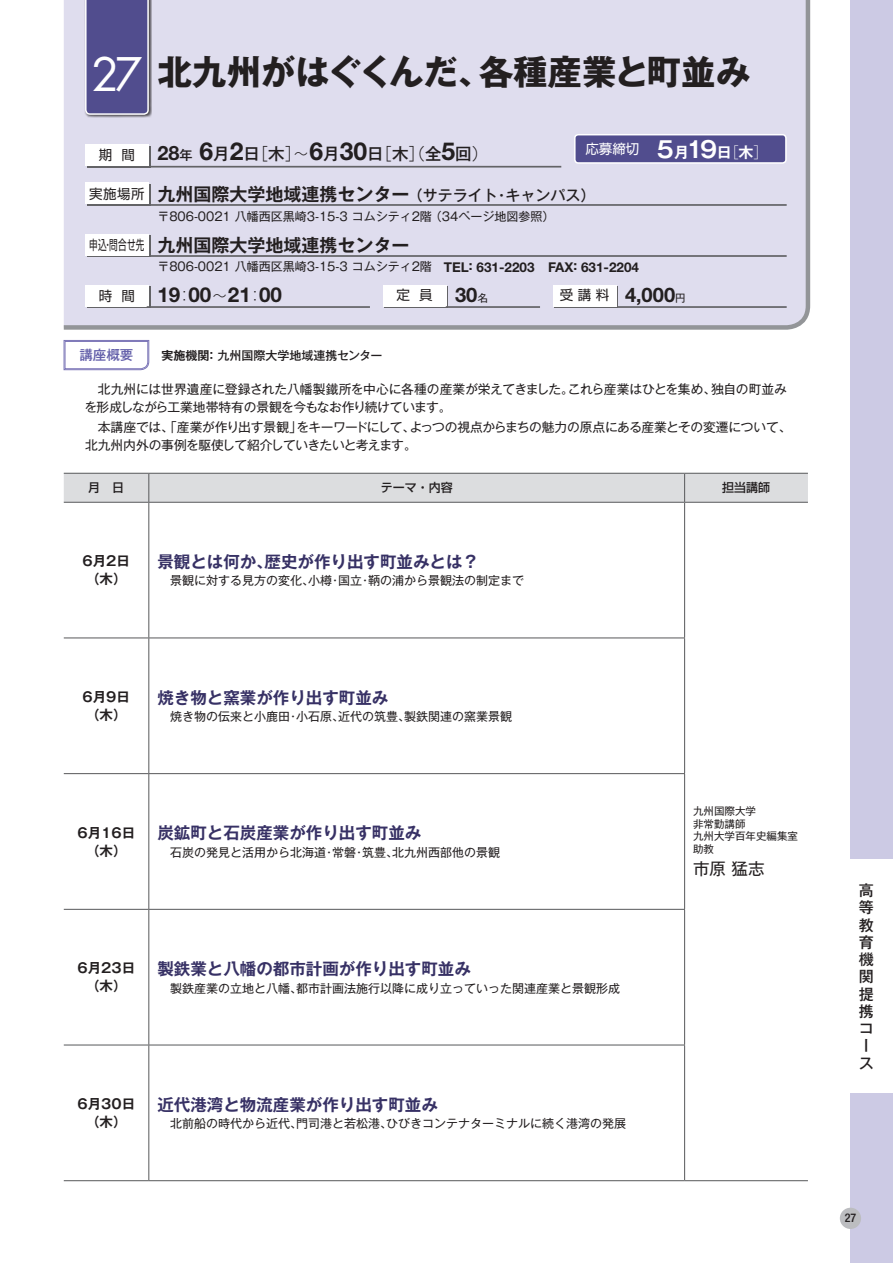
<style>
.page{position:relative;width:893px;height:1263px;background:#fff}
.page>*{position:absolute;margin:0;border:0;box-sizing:border-box;transform-origin:0 0}
.t1{font:45px "Futura";color:#fff}
.t2{font:700 34.5px "Gothic MB101 Pro";color:#231f20}
.t3{font:700 22.5px "Gothic MB101 Pro De";color:#fff}
.t4{font:700 20.7px "Helvetica Neue";color:#231f20}
.t5{font:700 20.1px "Helvetica Neue";color:#231f20}
.t6{font:700 18px "Gothic MB101 Pro De";color:#231f20}
.t7{font:700 16.5px "Gothic MB101 Pro De";color:#373165}
.t8{font:500 16.5px "Gothic MB101 Pro";color:#231f20}
.t9{font:16.5px "Gothic MB101 Pro";color:#231f20}
.t10{font:500 15px/17.2px "Gothic MB101 Pro";color:#231f20}
.t11{font:700 13.5px/18px "Gothic MB101 Pro De";color:#231f20;text-align:center}
.t12{font:13.5px "Shin Go Pro";letter-spacing:.03em;color:#231f20}
.t13{font:13.5px "Shin Go Pro";letter-spacing:.03em;color:#231f20;scale:.64 1}
.t14{font:13.5px "Shin Go Pro";color:#fff}
.t15{font:500 13.5px "Gothic MB101 Pro";color:#625ea9}
.t16{font:12.75px/18px "Gothic MB101 Pro";letter-spacing:-.02em;color:#231f20}
.t17{font:12px "Gothic MB101 Pro";color:#231f20}
.t18{font:500 12px "Gothic MB101 Pro";color:#231f20}
.t19{font:500 12px "Shin Go Pro";color:#231f20}
.t20{font:500 condensed 12px "Helvetica Neue";color:#231f20}
.t21{font:10.5px/12.8px "Gothic MB101 Pro";color:#231f20}
.s1{font-family:"Helvetica Neue";font-weight:700;font-size:19.8px}
.s2{font-size:13.2px}
.s3{font-family:"Helvetica Neue";font-weight:700;font-size:24.75px}
.s4{font-weight:300}
.s5{font-size:15px}
.s6{font-family:"Koz Min Pro";font-weight:400;font-size:15px}
.s7{font-family:"Gothic MB101 Pro";font-weight:500;font-size:15px}
.s8{font-family:"Helvetica Neue";font-weight:700;font-size:13.5px}
.s9{font-family:"Gothic MB101 Pro";font-weight:300;font-size:16.5px}
.s10{font-family:"Shin Go Pro";font-weight:400;font-size:13.5px}
.s11{font-size:19.2px}
.s12{font-family:"Gothic MB101 Pro";font-weight:400;font-size:10.5px}
.s13{font-family:"Gothic MB101 Pro De";font-weight:700}
</style>
<div class="page">
<div style="left:63px;top:0;width:748px;height:330px;background:#dfddee"></div>
<svg style="left:64px;top:340px;width:85px;height:30px"></svg>
<div style="left:87px;top:146px;width:64px;height:22px;background:#636366"></div>
<div style="left:87px;top:185px;width:64px;height:21px;background:#636366"></div>
<svg style="left:87px;top:236px;width:64px;height:21px"></svg>
<svg style="left:87px;top:287px;width:64px;height:21px"></svg>
<div style="left:84px;top:0;width:68px;height:118px;background:#231f20;opacity:.75"></div>
<svg style="left:85px;top:0;width:64px;height:115px;background:#5b5794"></svg>
<hr style="left:148px;top:166px;width:413px;height:2px;background:#636366">
<hr style="left:146px;top:204px;width:641px;height:2px;background:#636366">
<hr style="left:147px;top:255px;width:640px;height:2px;background:#636366">
<div style="left:85px;top:145px;width:64px;height:21px;background:#fff"></div>
<div style="left:575px;top:135px;width:211px;height:28px;background:#514d8e;border-radius:4px"></div>
<div style="left:574px;top:134px;width:213px;height:30px;border:2px solid #fff;border-radius:4px"></div>
<div style="left:85px;top:183px;width:64px;height:21px;background:#fff"></div>
<div style="left:85px;top:234px;width:64px;height:21px;background:#fff"></div>
<div style="left:85px;top:285px;width:64px;height:21px;background:#fff"></div>
<div style="left:850px;top:0;width:43px;height:1263px;background:#cccae4"></div>
<div style="left:850px;top:859px;width:43px;height:234px;background:#fff"></div>
<div style="left:554px;top:287px;width:64px;height:21px;background:#fff"></div>
<div style="left:384px;top:287px;width:64px;height:21px;background:#fff"></div>
<div style="left:553px;top:285px;width:64px;height:21px;background:#fff"></div>
<div style="left:383px;top:285px;width:63px;height:21px;background:#fff"></div>
<hr style="left:617px;top:306px;width:170px;height:2px;background:#636366">
<hr style="left:446px;top:306px;width:94px;height:2px;background:#636366">
<hr style="left:147px;top:306px;width:223px;height:2px;background:#636366">
<svg style="left:64px;top:638px;width:620px;height:407px"></svg>
<svg style="left:64px;top:473px;width:744px;height:29px;background:#d7d8da"></svg>
<hr style="left:64px;top:502px;width:85px;height:1px;background:#57585a">
<hr style="left:149px;top:502px;width:536px;height:1px;background:#57585a">
<hr style="left:148px;top:503px;width:1px;height:134px;background:#57585a">
<hr style="left:685px;top:502px;width:123px;height:1px;background:#57585a">
<hr style="left:684px;top:503px;width:1px;height:134px;background:#57585a">
<hr style="left:64px;top:637px;width:85px;height:1px;background:#57585a">
<hr style="left:149px;top:637px;width:536px;height:1px;background:#57585a">
<hr style="left:148px;top:638px;width:1px;height:135px;background:#57585a">
<hr style="left:684px;top:638px;width:1px;height:135px;background:#57585a">
<hr style="left:64px;top:773px;width:85px;height:1px;background:#57585a">
<hr style="left:149px;top:773px;width:536px;height:1px;background:#57585a">
<hr style="left:148px;top:774px;width:1px;height:135px;background:#57585a">
<hr style="left:684px;top:774px;width:1px;height:135px;background:#57585a">
<hr style="left:64px;top:909px;width:85px;height:1px;background:#57585a">
<hr style="left:149px;top:909px;width:536px;height:1px;background:#57585a">
<hr style="left:148px;top:910px;width:1px;height:135px;background:#57585a">
<hr style="left:684px;top:910px;width:1px;height:135px;background:#57585a">
<hr style="left:64px;top:1045px;width:85px;height:1px;background:#57585a">
<hr style="left:149px;top:1045px;width:536px;height:1px;background:#57585a">
<hr style="left:148px;top:1045px;width:1px;height:135px;background:#57585a">
<hr style="left:684px;top:1045px;width:1px;height:135px;background:#57585a">
<hr style="left:64px;top:1180px;width:85px;height:1px;background:#57585a">
<hr style="left:149px;top:1180px;width:536px;height:1px;background:#57585a">
<hr style="left:685px;top:1180px;width:123px;height:1px;background:#57585a">
<div style="left:840px;top:1208px;width:21px;height:21px;background:#bcbdc0;border-radius:50%"></div>
<h1 class="t1" style="left:91px;top:45px;width:52px">27</h1>
<h2 class="t2" style="left:157px;top:44px;width:594px">北九州がはぐくんだ、各種産業と町並み</h2>
<p class="t12" style="left:99px;top:144px;width:37px">期 間</p>
<p class="t12" style="left:89px;top:182px;width:57px">実施場所</p>
<p class="t13" style="left:89px;top:233px;width:88px">申込・問合せ先</p>
<p class="t12" style="left:99px;top:284px;width:37px">時 間</p>
<h3 class="t8" style="left:157px;top:140px;width:332px"><span class="s1">28</span><span class="s2">年</span> <span class="s3">6</span>月<span class="s3">2</span>日<span class="s4">［</span>木<span class="s4">］～</span><span class="s3">6</span>月<span class="s3">30</span>日<span class="s4">［</span>木<span class="s4">］（</span>全<span class="s3">5</span>回<span class="s4">）</span></h3>
<h3 class="t3" style="left:657px;top:130px;width:113px">5<span class="s5">月</span>19<span class="s5">日</span><span class="s6">［</span><span class="s5">木</span><span class="s6">］</span></h3>
<p class="t14" style="left:585px;top:137px;width:55px">応募締切</p>
<h3 class="t6" style="left:157px;top:179px;width:439px">九州国際大学地域連携センター <span class="s7">（サテライト・キャンパス）</span></h3>
<p class="t17" style="left:157px;top:206px;width:399px">〒806-0021 八幡西区黒崎3-15-3 コムシティ2階 （34ページ地図参照）</p>
<p class="t17" style="left:157px;top:257px;width:483px">〒806-0021 八幡西区黒崎3-15-3 コムシティ2階 <span class="s8">TEL: 631-2203 FAX: 631-2204</span></p>
<h3 class="t6" style="left:157px;top:230px;width:253px">九州国際大学地域連携センター</h3>
<h3 class="t4" style="left:157px;top:282px;width:126px">19<span class="s9">：</span>00<span class="s9">～</span>21<span class="s9">：</span>00</h3>
<p class="t12" style="left:397px;top:284px;width:37px">定 員</p>
<h3 class="t5" style="left:560px;top:282px;width:127px"><span class="s10">受 講 料</span> 4<span class="s11">,</span>000<span class="s12">円</span></h3>
<h3 class="t5" style="left:455px;top:282px;width:34px">30<span class="s12">名</span></h3>
<p class="t15" style="left:79px;top:344px;width:55px">講座概要</p>
<p class="t18" style="left:162px;top:345px;width:222px"><span class="s13">実施機関：</span> 九州国際大学地域連携センター</p>
<p class="t16" style="left:84px;top:378px;width:704px;text-indent:13px">北九州には世界遺産に登録された八幡製鐵所を中心に各種の産業が栄えてきました。これら産業はひとを集め、独自の町並みを形成しながら工業地帯特有の景観を今もなお作り続けています。</p>
<p class="t16" style="left:85px;top:416px;width:708px;text-indent:13px">本講座では、「産業が作り出す景観」をキーワードにして、よっつの視点からまちの魅力の原点にある産業とその変遷について、北九州内外の事例を駆使して紹介していきたいと考えます。</p>
<p class="t19" style="left:88px;top:478px;width:38px">月　日</p>
<p class="t19" style="left:381px;top:478px;width:73px">テーマ・内容</p>
<p class="t19" style="left:722px;top:478px;width:49px">担当講師</p>
<p class="t11" style="left:83px;top:550px;width:49px;text-align:left">6月2日（木）</p>
<h3 class="t7" style="left:157px;top:548px;width:323px">景観とは何か、歴史が作り出す町並みとは？</h3>
<p class="t17" style="left:170px;top:571px;width:355px">景観に対する見方の変化、小樽・国立・鞆の浦から景観法の制定まで</p>
<p class="t11" style="left:83px;top:686px;width:49px;text-align:left">6月9日（木）</p>
<h3 class="t7" style="left:157px;top:683px;width:233px">焼き物と窯業が作り出す町並み</h3>
<p class="t17" style="left:170px;top:707px;width:343px">焼き物の伝来と小鹿田・小石原、近代の筑豊、製鉄関連の窯業景観</p>
<p class="t11" style="left:77px;top:822px;width:59px">6月16日（木）</p>
<h3 class="t7" style="left:157px;top:819px;width:266px">炭鉱町と石炭産業が作り出す町並み</h3>
<p class="t17" style="left:170px;top:842px;width:331px">石炭の発見と活用から北海道・常磐・筑豊、北九州西部他の景観</p>
<p class="t11" style="left:77px;top:957px;width:59px">6月23日（木）</p>
<h3 class="t7" style="left:157px;top:955px;width:315px">製鉄業と八幡の都市計画が作り出す町並み</h3>
<p class="t17" style="left:170px;top:978px;width:451px">製鉄産業の立地と八幡、都市計画法施行以降に成り立っていった関連産業と景観形成</p>
<p class="t11" style="left:77px;top:1093px;width:59px">6月30日（木）</p>
<h3 class="t7" style="left:157px;top:1090px;width:282px">近代港湾と物流産業が作り出す町並み</h3>
<p class="t17" style="left:170px;top:1114px;width:457px">北前船の時代から近代、門司港と若松港、ひびきコンテナターミナルに続く港湾の発展</p>
<p class="t21" style="left:693px;top:803px;width:107px">九州国際大学<br>非常勤講師<br>九州大学百年史編集室助教</p>
<h3 class="t9" style="left:693px;top:855px;width:73px">市原 猛志</h3>
<p class="t10" style="left:859px;top:880px;width:16px">高等教育機関提携コース</p>
<p class="t20" style="left:845px;top:1211px;width:13px">27</p>
</div>
